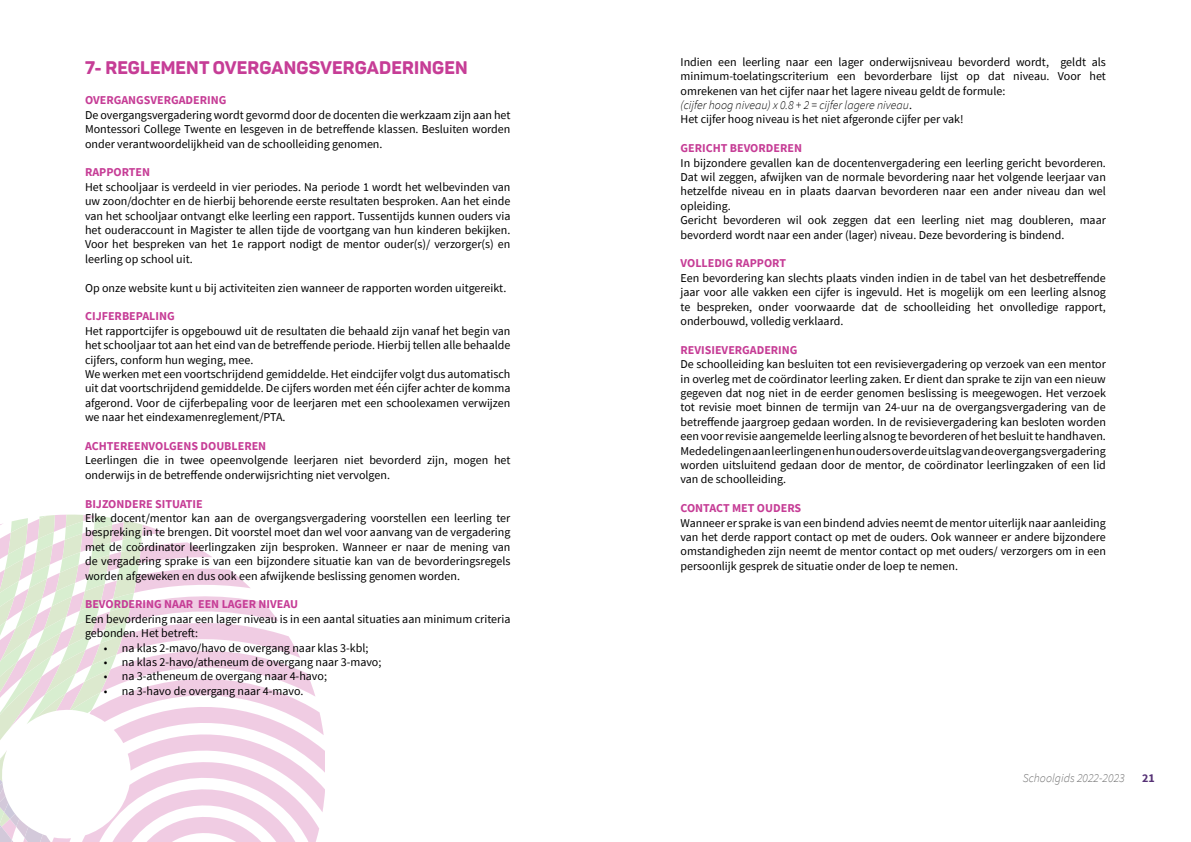
<style>
.page{position:relative;width:1191px;height:842px;background:#fff}
.page>*{position:absolute;margin:0;border:0;box-sizing:border-box;transform-origin:0 0}
.t1{font:800 18px "Panton W01";letter-spacing:.01em;color:#c63d96}
.t2{font:12px/14.4px "Source Sans Pro";color:#000;text-align:justify}
.t3{font:700 12px "Source Sans Pro";color:#c63d96}
.t4{font:italic 300 12px "Source Sans Pro";color:#6f6f6f}
.t5{font:700 12px "Source Sans Pro";color:#553175}
.s1{font-weight:300;font-style:italic}
</style>
<div class="page">
<svg style="left:0;top:514px;width:324px;height:328px"></svg>
<h1 class="t1" style="left:85px;top:58px;width:384px">7- REGLEMENT OVERGANGSVERGADERINGEN</h1>
<p class="t3" style="left:85px;top:92px;width:143px">OVERGANGSVERGADERING</p>
<p class="t2" style="left:85px;top:108px;width:427px">De overgangsvergadering wordt gevormd door de docenten die werkzaam zijn aan het Montessori College Twente en lesgeven in de betreffende klassen. Besluiten worden onder verantwoordelijkheid van de schoolleiding genomen.</p>
<p class="t3" style="left:85px;top:164px;width:67px">RAPPORTEN</p>
<p class="t2" style="left:85px;top:180px;width:427px">Het schooljaar is verdeeld in vier periodes. Na periode 1 wordt het welbevinden van uw zoon/dochter en de hierbij behorende eerste resultaten besproken. Aan het einde van het schooljaar ontvangt elke leerling een rapport. Tussentijds kunnen ouders via het ouderaccount in Magister te allen tijde de voortgang van hun kinderen bekijken.<br>Voor het bespreken van het 1e rapport nodigt de mentor ouder(s)/ verzorger(s) en leerling op school uit.</p>
<p class="t2" style="left:85px;top:280px;width:423px">Op onze website kunt u bij activiteiten zien wanneer de rapporten worden uitgereikt.</p>
<p class="t3" style="left:85px;top:308px;width:91px">CIJFERBEPALING</p>
<p class="t2" style="left:85px;top:324px;width:427px;text-align:left">Het rapportcijfer is opgebouwd uit de resultaten die behaald zijn vanaf het begin van het schooljaar tot aan het eind van de betreffende periode. Hierbij tellen alle behaalde cijfers, conform hun weging, mee.<br>We werken met een voortschrijdend gemiddelde. Het eindcijfer volgt dus automatisch uit dat voortschrijdend gemiddelde. De cijfers worden met één cijfer achter de komma afgerond. Voor de cijferbepaling voor de leerjaren met een schoolexamen verwijzen we naar het eindexamenreglement/PTA.</p>
<p class="t3" style="left:85px;top:438px;width:183px">ACHTEREENVOLGENS DOUBLEREN</p>
<p class="t2" style="left:85px;top:453px;width:427px">Leerlingen die in twee opeenvolgende leerjaren niet bevorderd zijn, mogen het onderwijs in de betreffende onderwijsrichting niet vervolgen.</p>
<p class="t3" style="left:85px;top:495px;width:119px">BIJZONDERE SITUATIE</p>
<p class="t2" style="left:85px;top:511px;width:427px">Elke docent/mentor kan aan de overgangsvergadering voorstellen een leerling ter bespreking in te brengen. Dit voorstel moet dan wel voor aanvang van de vergadering met de coördinator leerlingzaken zijn besproken. Wanneer er naar de mening van de vergadering sprake is van een bijzondere situatie kan van de bevorderingsregels worden afgeweken en dus ook een afwijkende beslissing genomen worden.</p>
<p class="t3" style="left:85px;top:596px;width:215px">BEVORDERING NAAR EEN LAGER NIVEAU</p>
<p class="t2" style="left:85px;top:612px;width:427px">Een bevordering naar een lager niveau is in een aantal situaties aan minimum criteria gebonden. Het betreft:</p>
<p class="t2" style="left:104px;top:640px;width:266px">• na klas 2-mavo/havo de overgang naar klas 3-kbl;</p>
<p class="t2" style="left:104px;top:655px;width:279px">• na klas 2-havo/atheneum de overgang naar 3-mavo;</p>
<p class="t2" style="left:104px;top:669px;width:224px">• na 3-atheneum de overgang naar 4-havo;</p>
<p class="t2" style="left:104px;top:684px;width:201px">• na 3-havo de overgang naar 4-mavo.</p>
<p class="t2" style="left:680px;top:54px;width:427px;text-align:left">Indien een leerling naar een lager onderwijsniveau bevorderd wordt, geldt als minimum-toelatingscriterium een bevorderbare lijst op dat niveau. Voor het omrekenen van het cijfer naar het lagere niveau geldt de formule:<br><span class="s1">(cijfer hoog niveau) x 0.8 + 2 = cijfer lagere niveau</span>.<br>Het cijfer hoog niveau is het niet afgeronde cijfer per vak!</p>
<p class="t3" style="left:680px;top:140px;width:123px">GERICHT BEVORDEREN</p>
<p class="t2" style="left:680px;top:155px;width:427px;text-align:left">In bijzondere gevallen kan de docentenvergadering een leerling gericht bevorderen.<br>Dat wil zeggen, afwijken van de normale bevordering naar het volgende leerjaar van hetzelfde niveau en in plaats daarvan bevorderen naar een ander niveau dan wel opleiding.<br>Gericht bevorderen wil ook zeggen dat een leerling niet mag doubleren, maar bevorderd wordt naar een ander (lager) niveau. Deze bevordering is bindend.</p>
<p class="t3" style="left:680px;top:255px;width:107px">VOLLEDIG RAPPORT</p>
<p class="t2" style="left:680px;top:270px;width:427px">Een bevordering kan slechts plaats vinden indien in de tabel van het desbetreffende jaar voor alle vakken een cijfer is ingevuld. Het is mogelijk om een leerling alsnog te bespreken, onder voorwaarde dat de schoolleiding het onvolledige rapport, onderbouwd, volledig verklaard.</p>
<p class="t3" style="left:680px;top:342px;width:118px">REVISIEVERGADERING</p>
<p class="t2" style="left:680px;top:357px;width:427px">De schoolleiding kan besluiten tot een revisievergadering op verzoek van een mentor in overleg met de coördinator leerling zaken. Er dient dan sprake te zijn van een nieuw gegeven dat nog niet in de eerder genomen beslissing is meegewogen. Het verzoek tot revisie moet binnen de termijn van 24-uur na de overgangsvergadering van de betreffende jaargroep gedaan worden. In de revisievergadering kan besloten worden een voor revisie aangemelde leerling alsnog te bevorderen of het besluit te handhaven.<br>Mededelingen aan leerlingen en hun ouders over de uitslag van de overgangsvergadering worden uitsluitend gedaan door de mentor, de coördinator leerlingzaken of een lid van de schoolleiding.</p>
<p class="t3" style="left:680px;top:500px;width:122px">CONTACT MET OUDERS</p>
<p class="t2" style="left:680px;top:515px;width:427px">Wanneer er sprake is van een bindend advies neemt de mentor uiterlijk naar aanleiding van het derde rapport contact op met de ouders. Ook wanneer er andere bijzondere omstandigheden zijn neemt de mentor contact op met ouders/ verzorgers om in een persoonlijk gesprek de situatie onder de loep te nemen.</p>
<p class="t4" style="left:1022px;top:770px;width:103px">Schoolgids 2022-2023</p>
<p class="t5" style="left:1142px;top:769px;width:14px">21</p>
</div>
